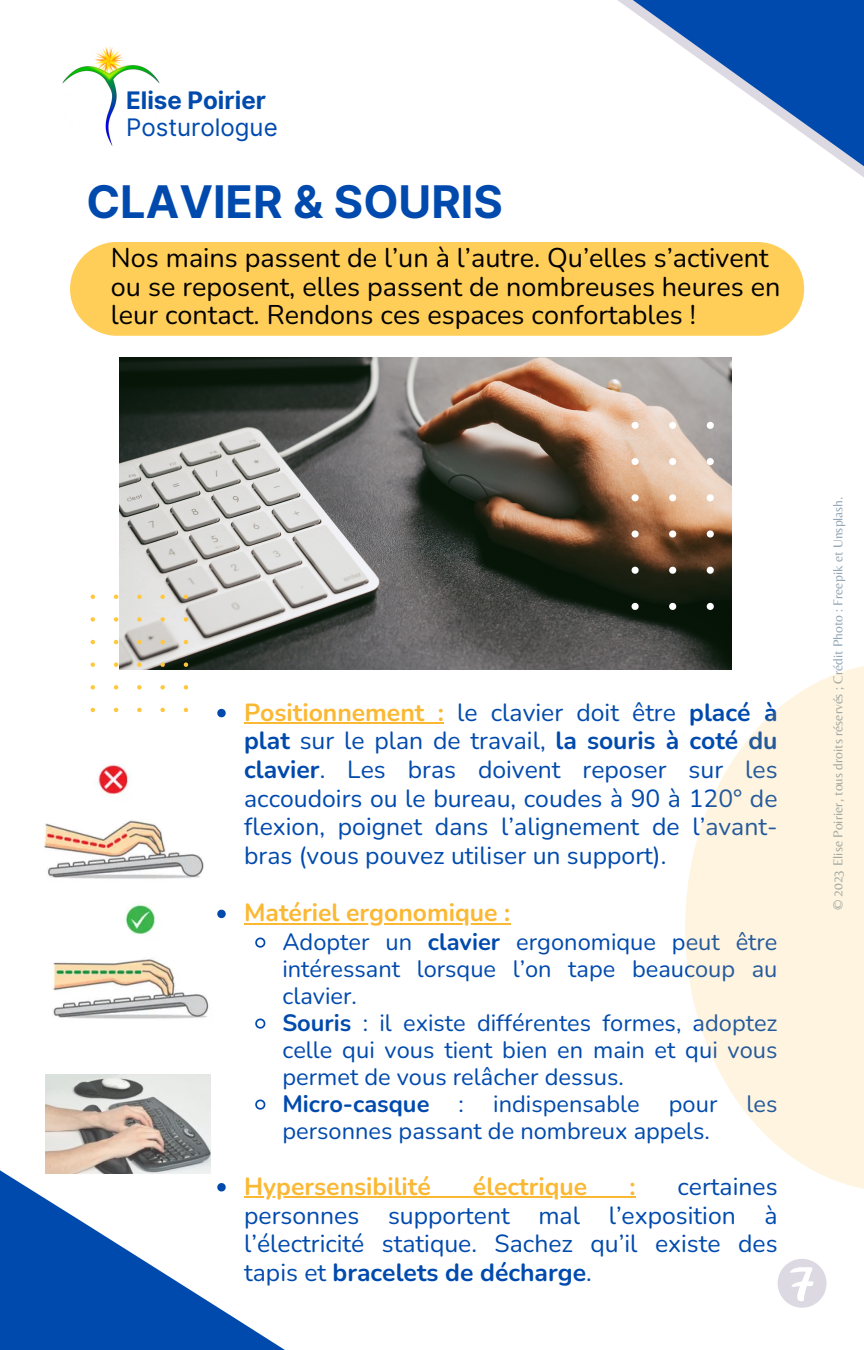
<style>
.page{position:relative;width:864px;height:1350px;background:#fff}
.page>*{position:absolute;margin:0;border:0;box-sizing:border-box;transform-origin:0 0}
.t1{font:700 45px "Inter";color:#004aad}
.t2{font:27px/28.8px "Nunito";color:#000}
.t3{font:24.75px/28.8px "Nunito";color:#004aad;text-align:justify}
.t4{font:700 24.75px "Nunito";color:#fbb833}
.t5{font:700 24.07px "Inter";color:#004aad}
.t6{font:24.07px "Inter";color:#004aad}
.t7{font:23.62px/27px "Nunito";color:#004aad;text-align:justify}
.t8{font:13.5px "Belleza";color:#94a7b6}
.s1{font-weight:700;color:#fbb833}
.s2{font-weight:700}
</style>
<div class="page">
<svg style="left:0;top:1074px;width:632px;height:276px"></svg>
<svg style="left:282px;top:0;width:582px;height:358px"></svg>
<img style="left:62px;top:47px;width:98px;height:99px">
<img style="left:119px;top:358px;width:613px;height:312px">
<div style="left:70px;top:242px;width:734px;height:94px;background:#ffce58"></div>
<svg style="left:217px;top:709px;width:9px;height:8px"></svg>
<hr style="left:244px;top:722px;width:200px;height:2px;background:#fbb833">
<svg style="left:217px;top:910px;width:9px;height:8px"></svg>
<hr style="left:244px;top:923px;width:260px;height:2px;background:#fbb833">
<svg style="left:504px;top:923px;width:6px;height:2px"></svg>
<svg style="left:255px;top:937px;width:11px;height:11px"></svg>
<svg style="left:255px;top:1018px;width:11px;height:11px"></svg>
<svg style="left:254px;top:1098px;width:13px;height:13px"></svg>
<svg style="left:217px;top:1183px;width:9px;height:8px"></svg>
<hr style="left:244px;top:1197px;width:343px;height:1px;background:#fbb833">
<hr style="left:587px;top:1197px;width:49px;height:1px;background:#fbb833">
<svg style="left:632px;top:422px;width:100px;height:188px;background:#98806b"></svg>
<svg style="left:90px;top:486px;width:115px;height:226px"></svg>
<img style="left:44px;top:764px;width:160px;height:115px">
<img style="left:52px;top:904px;width:157px;height:115px">
<svg style="left:685px;top:663px;width:179px;height:526px;fill:#fef4e0"></svg>
<img style="left:45px;top:1074px;width:165px;height:100px">
<svg style="left:778px;top:1259px;width:49px;height:49px"></svg>
<p class="t5" style="left:126px;top:86px;width:142px">Elise Poirier</p>
<p class="t6" style="left:126px;top:113px;width:153px">Posturologue</p>
<p class="t1" style="left:86px;top:175px;width:418px">CLAVIER &amp; SOURIS</p>
<p class="t2" style="left:111px;top:244px;width:671px">Nos mains passent de l’un à l’autre. Qu’elles s’activent ou se reposent, elles passent de nombreuses heures en leur contact. Rendons ces espaces confortables !</p>
<p class="t3" style="left:244px;top:698px;width:535px"><span class="s1">Positionnement :</span> le clavier doit être <span class="s2">placé à plat</span> sur le plan de travail, <span class="s2">la souris à coté du clavier</span>. Les bras doivent reposer sur les accoudoirs ou le bureau, coudes à 90 à 120° de flexion, poignet dans l’alignement de l’avant&shy;bras (vous pouvez utiliser un support).</p>
<p class="t4" style="left:244px;top:896px;width:268px">Matériel ergonomique :</p>
<p class="t7" style="left:282px;top:929px;width:497px">Adopter un <span class="s2">clavier</span> ergonomique peut être intéressant lorsque l’on tape beaucoup au clavier.</p>
<p class="t7" style="left:282px;top:1010px;width:497px"><span class="s2">Souris</span> : il existe différentes formes, adoptez celle qui vous tient bien en main et qui vous permet de vous relâcher dessus.</p>
<p class="t7" style="left:282px;top:1091px;width:497px"><span class="s2">Micro-casque</span> : indispensable pour les personnes passant de nombreux appels.</p>
<p class="t4" style="left:244px;top:1170px;width:188px">Hypersensibilité</p>
<p class="t4" style="left:473px;top:1170px;width:116px">électrique</p>
<p class="t4" style="left:630px;top:1170px;width:8px">:</p>
<p class="t3" style="left:244px;top:1172px;width:535px;text-indent:433px">certaines personnes supportent mal l’exposition à l’électricité statique. Sachez qu’il existe des tapis et <span class="s2">bracelets de décharge</span>.</p>
<p class="t8" style="left:830px;top:910px;width:416px;rotate:-90deg">© 2023 Elise Poirier, tous droits réservés ; Crédit Photo : Freepik et Unsplash.</p>
</div>
